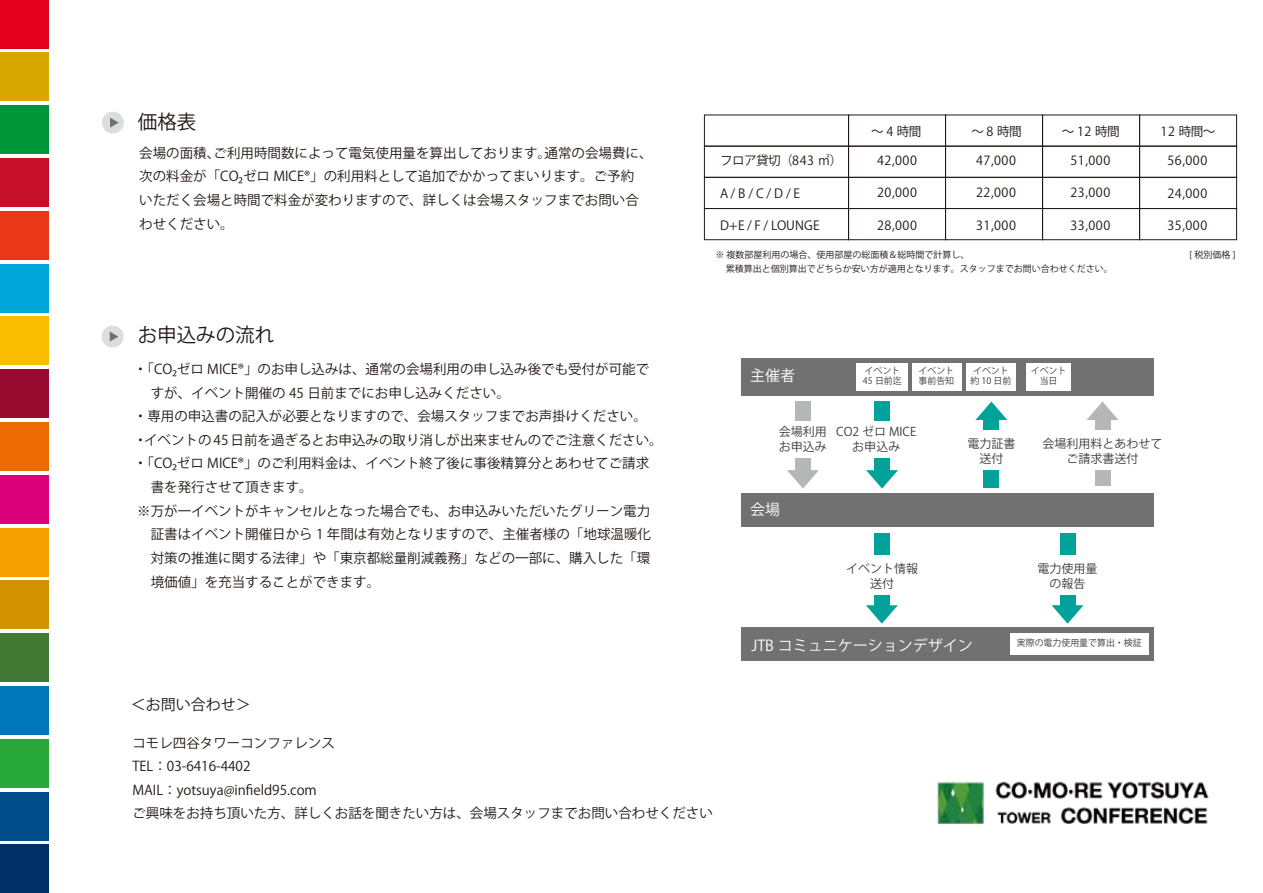
<style>
.page{position:relative;width:1263px;height:893px;background:#fff}
.page>*{position:absolute;margin:0;border:0;box-sizing:border-box;transform-origin:0 0}
.t1{font:19.5px "Koz Go Pro Bold 90 ms RKSJ H";color:#221815}
.t2{font:15px "Koz Go Pro Bold 90 ms RKSJ H";color:#fff}
.t3{font:15px "Koz Go Pro Bold 90 ms RKSJ H";color:#221815}
.t4{font:13.5px/23.7px "Koz Go Pro Regular 90 ms RKSJ H";color:#221815}
.t5{font:12.6px "Koz Go Pro Regular 90 ms RKSJ H";letter-spacing:.045em;color:#221815}
.t6{font:12.6px "Koz Go Pro Regular 90 ms RKSJ H";letter-spacing:-.045em;color:#221815}
.t7{font:12px/15px "Koz Go Pro Bold 90 ms RKSJ H";color:#3e3a39;text-align:center}
.t8{font:9px "Koz Go Pro Regular 90 ms RKSJ H";color:#221815}
.t9{font:9px/9.8px "Koz Go Pro Bold 90 ms RKSJ H";color:#3e3a39}
</style>
<div class="page">
<div style="left:0;top:0;width:48px;height:48px;background:#e5001e"></div>
<div style="left:0;top:53px;width:48px;height:48px;background:#d7a700"></div>
<div style="left:0;top:106px;width:48px;height:48px;background:#00973b"></div>
<div style="left:0;top:158px;width:48px;height:49px;background:#c60f28"></div>
<div style="left:0;top:211px;width:48px;height:48px;background:#e83819"></div>
<div style="left:0;top:264px;width:48px;height:48px;background:#00a6d9"></div>
<div style="left:0;top:317px;width:48px;height:48px;background:#fabd00"></div>
<div style="left:0;top:370px;width:48px;height:48px;background:#970b31"></div>
<div style="left:0;top:422px;width:48px;height:49px;background:#ed6a02"></div>
<div style="left:0;top:475px;width:48px;height:48px;background:#dc007a"></div>
<div style="left:0;top:528px;width:48px;height:48px;background:#f5a200"></div>
<div style="left:0;top:581px;width:48px;height:48px;background:#d39200"></div>
<div style="left:0;top:634px;width:48px;height:48px;background:#427935"></div>
<div style="left:0;top:686px;width:48px;height:49px;background:#0076ba"></div>
<div style="left:0;top:739px;width:48px;height:48px;background:#28a838"></div>
<div style="left:0;top:792px;width:48px;height:48px;background:#004c88"></div>
<div style="left:0;top:845px;width:48px;height:48px;background:#003067"></div>
<div style="left:795px;top:459px;width:15px;height:12px;background:#b5b6b6"></div>
<div style="left:795px;top:402px;width:15px;height:19px;background:#b5b6b6"></div>
<div style="left:874px;top:459px;width:15px;height:12px;background:#00a29a"></div>
<div style="left:874px;top:402px;width:15px;height:19px;background:#00a29a"></div>
<div style="left:984px;top:471px;width:15px;height:17px;background:#00a29a"></div>
<svg style="left:787px;top:470px;width:32px;height:19px"></svg>
<svg style="left:866px;top:470px;width:32px;height:19px"></svg>
<div style="left:984px;top:418px;width:15px;height:12px;background:#00a29a"></div>
<svg style="left:975px;top:401px;width:32px;height:19px"></svg>
<div style="left:1095px;top:471px;width:15px;height:15px;background:#b5b6b6"></div>
<div style="left:1095px;top:418px;width:15px;height:12px;background:#b5b6b6"></div>
<svg style="left:1087px;top:401px;width:31px;height:19px"></svg>
<div style="left:741px;top:493px;width:413px;height:34px;background:#727171"></div>
<div style="left:874px;top:595px;width:15px;height:12px;background:#00a29a"></div>
<div style="left:874px;top:533px;width:15px;height:22px;background:#00a29a"></div>
<svg style="left:866px;top:605px;width:32px;height:19px"></svg>
<div style="left:1060px;top:595px;width:15px;height:12px;background:#00a29a"></div>
<div style="left:1060px;top:533px;width:15px;height:22px;background:#00a29a"></div>
<svg style="left:1051px;top:605px;width:32px;height:19px"></svg>
<div style="left:741px;top:627px;width:413px;height:33px;background:#727171"></div>
<div style="left:741px;top:358px;width:413px;height:37px;background:#727171"></div>
<div style="left:704px;top:146px;width:145px;height:32px;border:1px solid #221815"></div>
<div style="left:704px;top:177px;width:145px;height:32px;border:1px solid #221815"></div>
<div style="left:704px;top:208px;width:145px;height:32px;border:1px solid #221815"></div>
<div style="left:848px;top:146px;width:98px;height:32px;border:1px solid #221815"></div>
<div style="left:848px;top:177px;width:98px;height:32px;border:1px solid #221815"></div>
<div style="left:848px;top:208px;width:98px;height:32px;border:1px solid #221815"></div>
<div style="left:945px;top:146px;width:98px;height:32px;border:1px solid #221815"></div>
<div style="left:945px;top:177px;width:98px;height:32px;border:1px solid #221815"></div>
<div style="left:945px;top:208px;width:98px;height:32px;border:1px solid #221815"></div>
<div style="left:1042px;top:146px;width:98px;height:32px;border:1px solid #221815"></div>
<div style="left:1042px;top:177px;width:98px;height:32px;border:1px solid #221815"></div>
<div style="left:1042px;top:208px;width:98px;height:32px;border:1px solid #221815"></div>
<div style="left:1139px;top:146px;width:98px;height:32px;border:1px solid #221815"></div>
<div style="left:1139px;top:177px;width:98px;height:32px;border:1px solid #221815"></div>
<div style="left:1139px;top:208px;width:98px;height:32px;border:1px solid #221815"></div>
<div style="left:102px;top:112px;width:22px;height:22px;background:#dcdddd;border-radius:50%"></div>
<svg style="left:110px;top:118px;width:9px;height:10px"></svg>
<div style="left:102px;top:326px;width:22px;height:22px;background:#dcdddd;border-radius:50%"></div>
<svg style="left:110px;top:332px;width:8px;height:10px"></svg>
<div style="left:856px;top:363px;width:52px;height:27px;background:#fff"></div>
<div style="left:912px;top:363px;width:50px;height:27px;background:#fff"></div>
<div style="left:967px;top:363px;width:49px;height:27px;background:#fff"></div>
<div style="left:1026px;top:363px;width:44px;height:27px;background:#fff"></div>
<div style="left:1010px;top:633px;width:138px;height:22px;background:#fff"></div>
<img style="left:937px;top:781px;width:272px;height:43px">
<h1 class="t1" style="left:138px;top:111px;width:60px">価格表</h1>
<p class="t4" style="left:139px;top:141px;width:515px">会場の面積、ご利用時間数によって電気使用量を算出しております。通常の会場費に、次の料金が「CO₂ゼロ MICE®」の利用料として追加でかかってまいります。ご予約<br>いただく会場と時間で料金が変わりますので、詳しくは会場スタッフまでお問い合わせください。</p>
<h1 class="t1" style="left:138px;top:324px;width:138px">お申込みの流れ</h1>
<p class="t6" style="left:720px;top:154px;width:124px">フロア貸切（843 ㎡）</p>
<p class="t5" style="left:720px;top:186px;width:82px">A / B / C / D / E</p>
<p class="t5" style="left:720px;top:218px;width:101px">D+E / F / LOUNGE</p>
<p class="t5" style="left:871px;top:124px;width:52px">～4時間</p>
<p class="t5" style="left:971px;top:124px;width:52px">～8時間</p>
<p class="t5" style="left:1062px;top:124px;width:59px">～12 時間</p>
<p class="t5" style="left:877px;top:154px;width:41px">42,000</p>
<p class="t5" style="left:976px;top:154px;width:41px">47,000</p>
<p class="t5" style="left:1070px;top:154px;width:41px">51,000</p>
<p class="t5" style="left:877px;top:186px;width:41px">20,000</p>
<p class="t5" style="left:976px;top:186px;width:41px">22,000</p>
<p class="t5" style="left:1070px;top:186px;width:41px">23,000</p>
<p class="t5" style="left:877px;top:218px;width:41px">28,000</p>
<p class="t5" style="left:976px;top:218px;width:41px">31,000</p>
<p class="t5" style="left:1070px;top:218px;width:41px">33,000</p>
<p class="t5" style="left:1160px;top:124px;width:56px">12 時間～</p>
<p class="t5" style="left:1167px;top:154px;width:41px">56,000</p>
<p class="t5" style="left:1167px;top:186px;width:41px">24,000</p>
<p class="t5" style="left:1167px;top:218px;width:41px">35,000</p>
<p class="t8" style="left:715px;top:249px;width:256px">※ 複数部屋利用の場合、使用部屋の総面積＆総時間で計算し、</p>
<p class="t8" style="left:1189px;top:249px;width:48px">[ 税別価格 ]</p>
<p class="t8" style="left:726px;top:264px;width:388px">累積算出と個別算出でどちらか安い方が適用となります。スタッフまでお問い合わせください。</p>
<p class="t4" style="left:134px;top:357px;width:517px">・「CO₂ゼロ MICE®」のお申し込みは、通常の会場利用の申し込み後でも受付が可能で</p>
<p class="t2" style="left:750px;top:367px;width:47px">主催者</p>
<p class="t4" style="left:134px;top:381px;width:530px">　すが、イベント開催の 45 日前までにお申し込みください。<br>・専用の申込書の記入が必要となりますので、会場スタッフまでお声掛けください。・イベントの 45 日前を過ぎるとお申込みの取り消しが出来ませんのでご注意ください。・「CO₂ゼロ MICE®」のご利用料金は、イベント終了後に事後精算分とあわせてご請求　書を発行させて頂きます。<br>※万が一イベントがキャンセルとなった場合でも、お申込みいただいたグリーン電力　証書はイベント開催日から 1 年間は有効となりますので、主催者様の「地球温暖化　対策の推進に関する法律」や「東京都総量削減義務」などの一部に、購入した「環　境価値」を充当することができます。</p>
<p class="t7" style="left:779px;top:425px;width:49px;text-align:left">会場利用お申込み</p>
<p class="t2" style="left:750px;top:501px;width:31px">会場</p>
<p class="t9" style="left:863px;top:366px;width:40px">イベント<br>45 日前迄</p>
<p class="t9" style="left:918px;top:366px;width:37px">イベント事前告知</p>
<p class="t9" style="left:970px;top:366px;width:43px">イベント約 10 日前</p>
<p class="t9" style="left:1031px;top:366px;width:37px;text-align:center">イベント当日</p>
<p class="t7" style="left:836px;top:425px;width:82px">CO2 ゼロ MICEお申込み</p>
<p class="t7" style="left:967px;top:437px;width:49px">電力証書送付</p>
<p class="t7" style="left:1042px;top:437px;width:121px">会場利用料とあわせてご請求書送付</p>
<p class="t7" style="left:846px;top:561px;width:73px">イベント情報送付</p>
<p class="t7" style="left:1037px;top:561px;width:61px">電力使用量の報告</p>
<p class="t3" style="left:131px;top:696px;width:121px">＜お問い合わせ＞</p>
<p class="t4" style="left:132px;top:731px;width:582px">コモレ四谷タワーコンファレンス<br>TEL：03-6416-4402　　<br>MAIL：yotsuya@infield95.com<br>ご興味をお持ち頂いた方、詳しくお話を聞きたい方は、会場スタッフまでお問い合わせください</p>
<p class="t2" style="left:751px;top:637px;width:223px">JTB コミュニケーションデザイン</p>
<p class="t9" style="left:1017px;top:638px;width:126px">実際の電力使用量で算出・検証</p>
</div>
